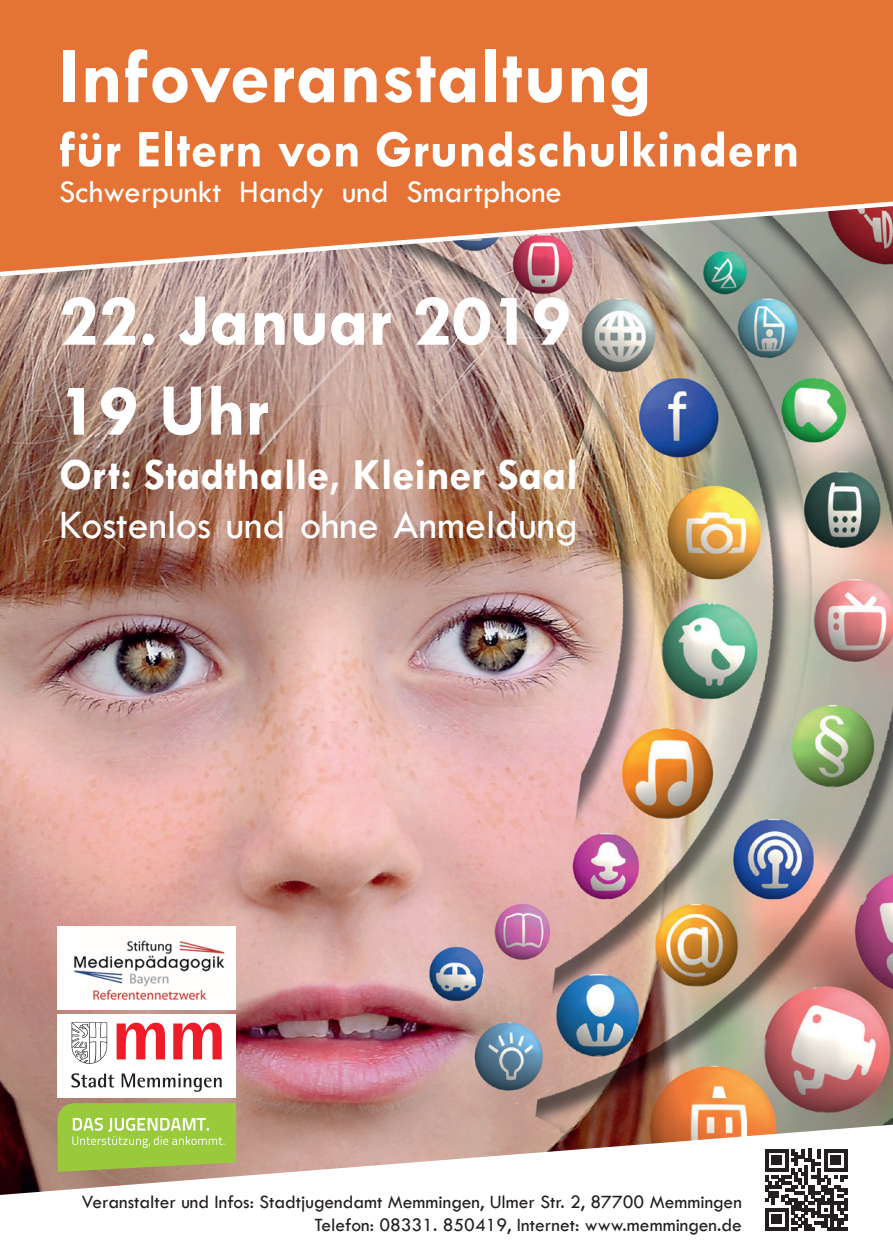
<style>
.page{position:relative;width:893px;height:1259px;background:#fff}
.page>*{position:absolute;margin:0;border:0;box-sizing:border-box;transform-origin:0 0}
.t1{font:700 81px "Tw Cen";color:#fff}
.t2{font:700 75px/90px "Tw Cen";color:#fff}
.t3{font:700 53.4px "Tw Cen";letter-spacing:.005em;color:#fff}
.t4{font:700 45px "Tw Cen";color:#fff}
.t5{font:42px "Tw Cen";color:#fff}
.t6{font:32.7px "Tw Cen";color:#fff}
.t7{font:19.5px/23.4px "Tw Cen";color:#231f20;text-align:right}
</style>
<div class="page">
<img style="left:0;top:282px;width:893px;height:842px">
<svg style="left:0;top:0;width:893px;height:282px;background:#dc7944"></svg>
<svg style="left:0;top:1124px;width:893px;height:107px"></svg>
<svg style="left:58px;top:1103px;width:178px;height:68px;background:#a3ca50"></svg>
<div style="left:58px;top:926px;width:178px;height:83px;background:#fff"></div>
<img style="left:74px;top:940px;width:151px;height:61px">
<div style="left:57px;top:1014px;width:179px;height:83px;background:#fff"></div>
<svg style="left:117px;top:1022px;width:48px;height:37px"></svg>
<svg style="left:173px;top:1022px;width:49px;height:37px"></svg>
<svg style="left:72px;top:1022px;width:35px;height:42px"></svg>
<svg style="left:71px;top:1073px;width:43px;height:14px"></svg>
<svg style="left:122px;top:1073px;width:100px;height:18px"></svg>
<svg style="left:765px;top:1149px;width:82px;height:81px"></svg>
<h1 class="t1" style="left:59px;top:28px;width:595px">Infoveranstaltung</h1>
<h3 class="t3" style="left:59px;top:117px;width:742px">für Eltern von Grundschulkindern</h3>
<h3 class="t6" style="left:59px;top:172px;width:504px">Schwerpunkt Handy und Smartphone</h3>
<h2 class="t2" style="left:59px;top:274px;width:514px">22. Januar 2019<br>19 Uhr</h2>
<h3 class="t4" style="left:59px;top:447px;width:521px">Ort: Stadthalle, Kleiner Saal</h3>
<h3 class="t5" style="left:59px;top:499px;width:521px">Kostenlos und ohne Anmeldung</h3>
<p class="t7" style="left:82px;top:1190px;width:662px">Veranstalter und Infos: Stadtjugendamt Memmingen, Ulmer Str. 2, 87700 Memmingen<br>Telefon: 08331. 850419, Internet: www.memmingen.de</p>
</div>
